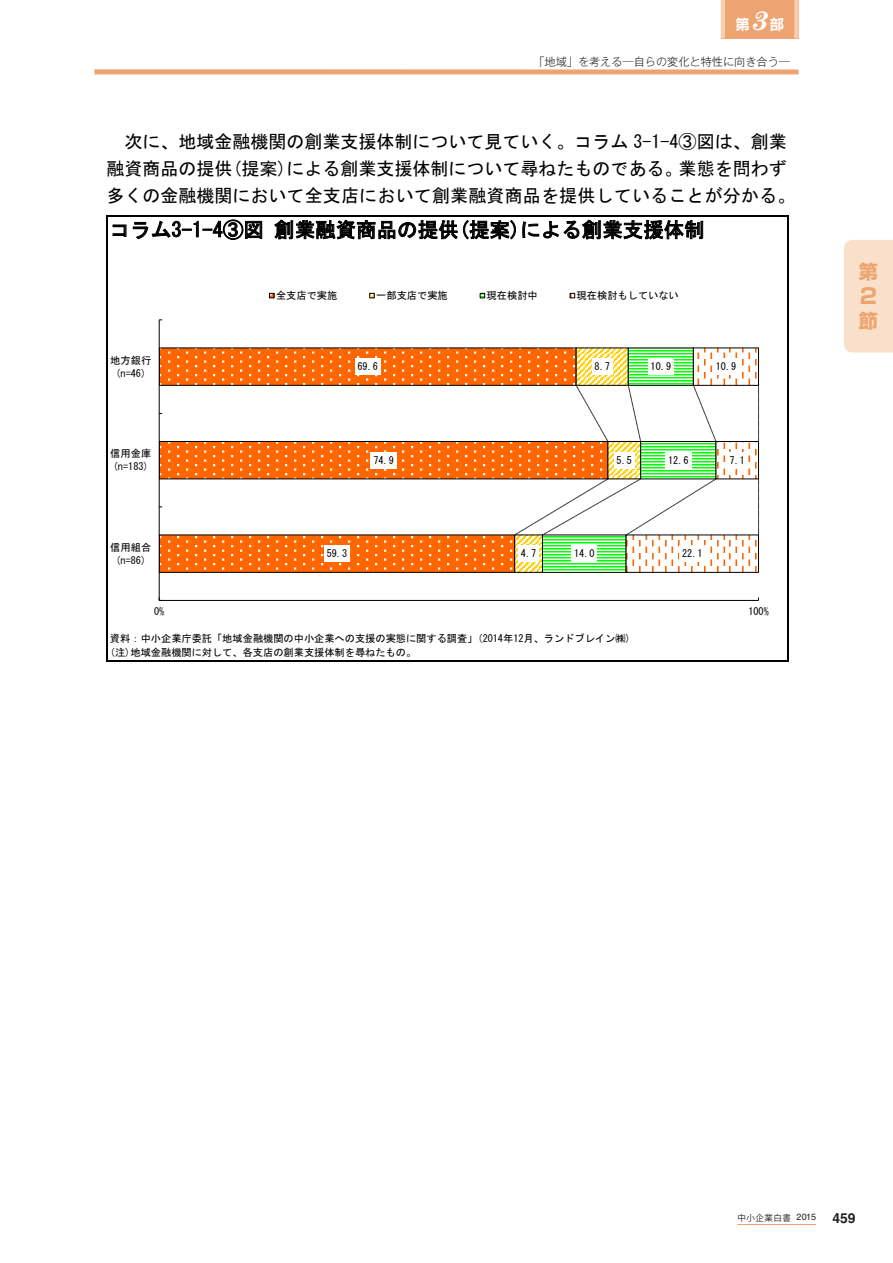
<style>
.page{position:relative;width:893px;height:1263px;background:#fff}
.page>*{position:absolute;margin:0;border:0;box-sizing:border-box;transform-origin:0 0}
.t1{font:700 21.3px "Shin Go Pro";color:#eea470}
.t2{font:20.4px "MS Gothic";letter-spacing:.005em;color:#000}
.t3{font:700 19.2px "Shin Go Pro";color:#eea470}
.t4{font:18px/27px "MS Gothic";color:#000;text-align:center}
.t5{font:14.85px "Rodin NTLG Pro B";color:#fff}
.t6{font:700 13.8px "Helvetica LT Std";color:#231f20}
.t7{font:300 11.1px "Gothic MB101 Pro";color:#231f20}
.t8{font:10.2px/13.2px "MS Gothic";color:#000;text-align:center}
.t9{font:8.55px "Koz Go Pro";letter-spacing:.06em;color:#231f20}
.s1{font-family:"Century Std";font-weight:700;font-style:italic;font-size:26.85px}
.s2{font-family:"Helvetica LT Std";font-size:9px}
</style>
<div class="page">
<svg style="left:160px;top:347px;width:354px;height:226px"></svg>
<svg style="left:514px;top:347px;width:245px;height:226px"></svg>
<hr style="left:159px;top:600px;width:599px;height:1px;background:#000">
<hr style="left:159px;top:320px;width:1px;height:280px;background:#000">
<div style="left:324px;top:546px;width:26px;height:16px;background:#fff"></div>
<div style="left:370px;top:452px;width:27px;height:16px;background:#fff"></div>
<div style="left:355px;top:359px;width:26px;height:16px;background:#fff"></div>
<div style="left:518px;top:546px;width:21px;height:16px;background:#fff"></div>
<div style="left:614px;top:452px;width:21px;height:16px;background:#fff"></div>
<div style="left:592px;top:359px;width:21px;height:16px;background:#fff"></div>
<div style="left:571px;top:546px;width:26px;height:16px;background:#fff"></div>
<div style="left:665px;top:452px;width:26px;height:16px;background:#fff"></div>
<div style="left:648px;top:359px;width:26px;height:16px;background:#fff"></div>
<div style="left:679px;top:546px;width:26px;height:16px;background:#fff"></div>
<div style="left:727px;top:452px;width:21px;height:16px;background:#fff"></div>
<div style="left:713px;top:359px;width:26px;height:16px;background:#fff"></div>
<svg style="left:269px;top:293px;width:5px;height:5px"></svg>
<svg style="left:369px;top:293px;width:6px;height:5px"></svg>
<svg style="left:480px;top:293px;width:5px;height:5px"></svg>
<svg style="left:570px;top:293px;width:5px;height:5px"></svg>
<svg style="left:113px;top:224px;width:14px;height:13px"></svg>
<svg style="left:133px;top:219px;width:129px;height:21px"></svg>
<svg style="left:274px;top:219px;width:242px;height:21px"></svg>
<svg style="left:522px;top:219px;width:181px;height:21px"></svg>
<hr style="left:108px;top:215px;width:679px;height:1px;background:#000">
<hr style="left:106px;top:216px;width:2px;height:444px;background:#000">
<hr style="left:787px;top:216px;width:2px;height:444px;background:#000">
<hr style="left:108px;top:660px;width:679px;height:1px;background:#000">
<hr style="left:737px;top:1224px;width:79px;height:1px;background:#eea470">
<div style="left:721px;top:0;width:78px;height:38px;background:#eea470"></div>
<hr style="left:721px;top:0;width:4px;height:38px;background:#f7cfaf">
<div style="left:794px;top:0;width:5px;height:38px;background:#f7cfaf"></div>
<div style="left:94px;top:69px;width:705px;height:5px;background:#eea470"></div>
<div style="left:844px;top:240px;width:49px;height:112px;background:#f9e0cb"></div>
<h3 class="t5" style="left:735px;top:15px;width:51px">第<span class="s1">3</span>部</h3>
<p class="t7" style="left:533px;top:53px;width:258px">「地域」を考える―自らの変化と特性に向き合う―</p>
<p class="t4" style="left:106px;top:128px;width:691px">次に、地域金融機関の創業支援体制について見ていく。コラム 3-1-4③図は、創業<br>融資商品の提供(提案)による創業支援体制について尋ねたものである。業態を問わず多くの金融機関において全支店において創業融資商品を提供していることが分かる。</p>
<p class="t2" style="left:110px;top:219px;width:596px">コラム3-1-4③図創業融資商品の提供(提案)による創業支援体制</p>
<p class="t8" style="left:110px;top:353px;width:42px">地方銀行(n=46)</p>
<p class="t8" style="left:110px;top:447px;width:42px;text-align:left">信用金庫(n=183)</p>
<p class="t8" style="left:110px;top:540px;width:42px">信用組合(n=86)</p>
<p class="t8" style="left:276px;top:289px;width:63px">全支店で実施</p>
<p class="t8" style="left:376px;top:289px;width:73px">一部支店で実施</p>
<p class="t8" style="left:487px;top:289px;width:53px">現在検討中</p>
<p class="t8" style="left:577px;top:289px;width:104px">現在検討もしていない</p>
<p class="t8" style="left:357px;top:360px;width:22px">69.6</p>
<p class="t8" style="left:595px;top:360px;width:17px">8.7</p>
<p class="t8" style="left:651px;top:360px;width:22px">10.9</p>
<p class="t8" style="left:716px;top:360px;width:22px">10.9</p>
<p class="t8" style="left:373px;top:454px;width:22px">74.9</p>
<p class="t8" style="left:617px;top:454px;width:17px">5.5</p>
<p class="t8" style="left:668px;top:454px;width:22px">12.6</p>
<p class="t8" style="left:730px;top:454px;width:17px">7.1</p>
<p class="t8" style="left:327px;top:547px;width:22px">59.3</p>
<p class="t8" style="left:521px;top:547px;width:17px">4.7</p>
<p class="t8" style="left:574px;top:547px;width:22px">14.0</p>
<p class="t8" style="left:682px;top:547px;width:22px">22.1</p>
<p class="t8" style="left:154px;top:605px;width:12px">0%</p>
<p class="t8" style="left:748px;top:605px;width:22px">100%</p>
<p class="t8" style="left:110px;top:632px;width:522px;text-align:left">資料：中小企業庁委託「地域金融機関の中小企業への支援の実態に関する調査」(2014年12月、ランドブレイン㈱) (注)地域金融機関に対して、各支店の創業支援体制を尋ねたもの。</p>
<h3 class="t3" style="left:859px;top:257px;width:20px">第</h3>
<h1 class="t1" style="left:860px;top:279px;width:18px">2</h1>
<h3 class="t3" style="left:859px;top:305px;width:20px">節</h3>
<p class="t9" style="left:737px;top:1212px;width:80px">中小企業白書 <span class="s2">2015</span></p>
<p class="t6" style="left:832px;top:1209px;width:25px">459</p>
</div>
